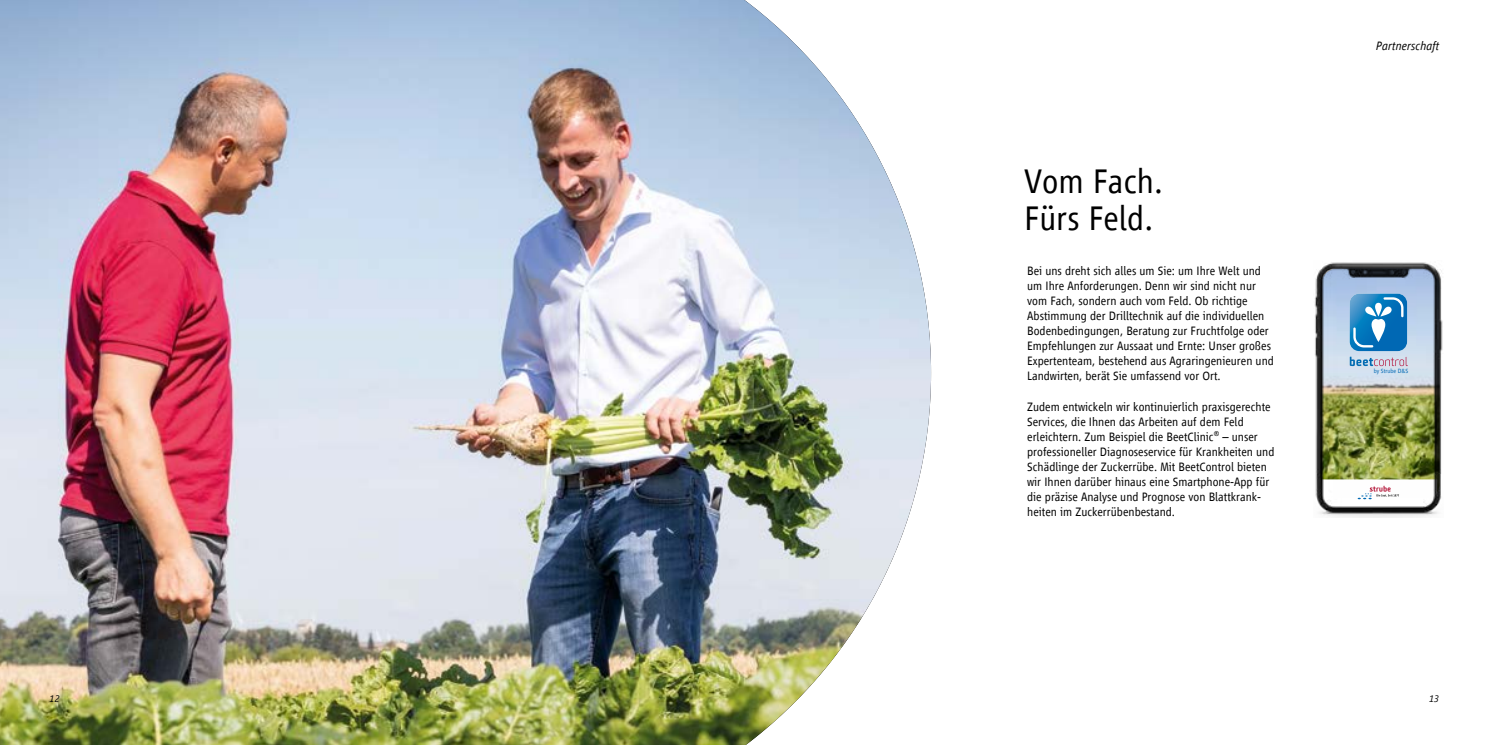
<style>
.page{position:relative;width:1489px;height:745px;background:#fff}
.page>*{position:absolute;margin:0;border:0;box-sizing:border-box;transform-origin:0 0}
.t1{font:300 35px/37.5px "Vialog LT Com";color:#000}
.t2{font:300 12.5px/15px "Vialog LT Com";color:#000}
.t3{font:italic 300 12.5px "Vialog LT Com";color:#000}
.t4{font:italic 300 10px "Vialog LT Com";color:#000}
.Vialog_med_blue_14_1{font:300 6.25px "Vialog LT Com";color:#0069b4}
</style>
<div class="page">
<img style="left:0;top:0;width:931px;height:744px">
<img style="left:1314px;top:262px;width:129px;height:255px">
<svg style="left:1349px;top:293px;width:58px;height:73px;background:#559bcc"></svg>
<p class="t4" style="left:50px;top:693px;width:12px">12</p>
<p class="t1" style="left:1024px;top:162px;width:140px">Vom Fach.<br>Fürs Feld.</p>
<p class="t2" style="left:1027px;top:263px;width:248px">Bei uns dreht sich alles um Sie: um Ihre Welt und um Ihre Anforderungen. Denn wir sind nicht nur vom Fach, sondern auch vom Feld. Ob richtige Abstimmung der Drilltechnik auf die individuellen Bodenbedingungen, Beratung zur Fruchtfolge oder Empfehlungen zur Aussaat und Ernte: Unser großes Expertenteam, bestehend aus Agraringenieuren und Landwirten, berät Sie umfassend vor Ort.</p>
<p class="t2" style="left:1027px;top:398px;width:249px">Zudem entwickeln wir kontinuierlich praxisgerechte Services, die Ihnen das Arbeiten auf dem Feld erleichtern. Zum Beispiel die BeetClinic<sup>®</sup> – unser professioneller Diagnoseservice für Krankheiten und Schädlinge der Zuckerrübe. Mit BeetControl bieten wir Ihnen darüber hinaus eine Smartphone-App für die präzise Analyse und Prognose von Blattkrank&shy;heiten im Zuckerrübenbestand.</p>
<p class="t3" style="left:1376px;top:39px;width:65px">Partnerschaft</p>
<p class="Vialog_med_blue_14_1" style="left:1373px;top:367px;width:36px">by Strube D&amp;S</p>
<p class="t4" style="left:1429px;top:693px;width:12px">13</p>
</div>
